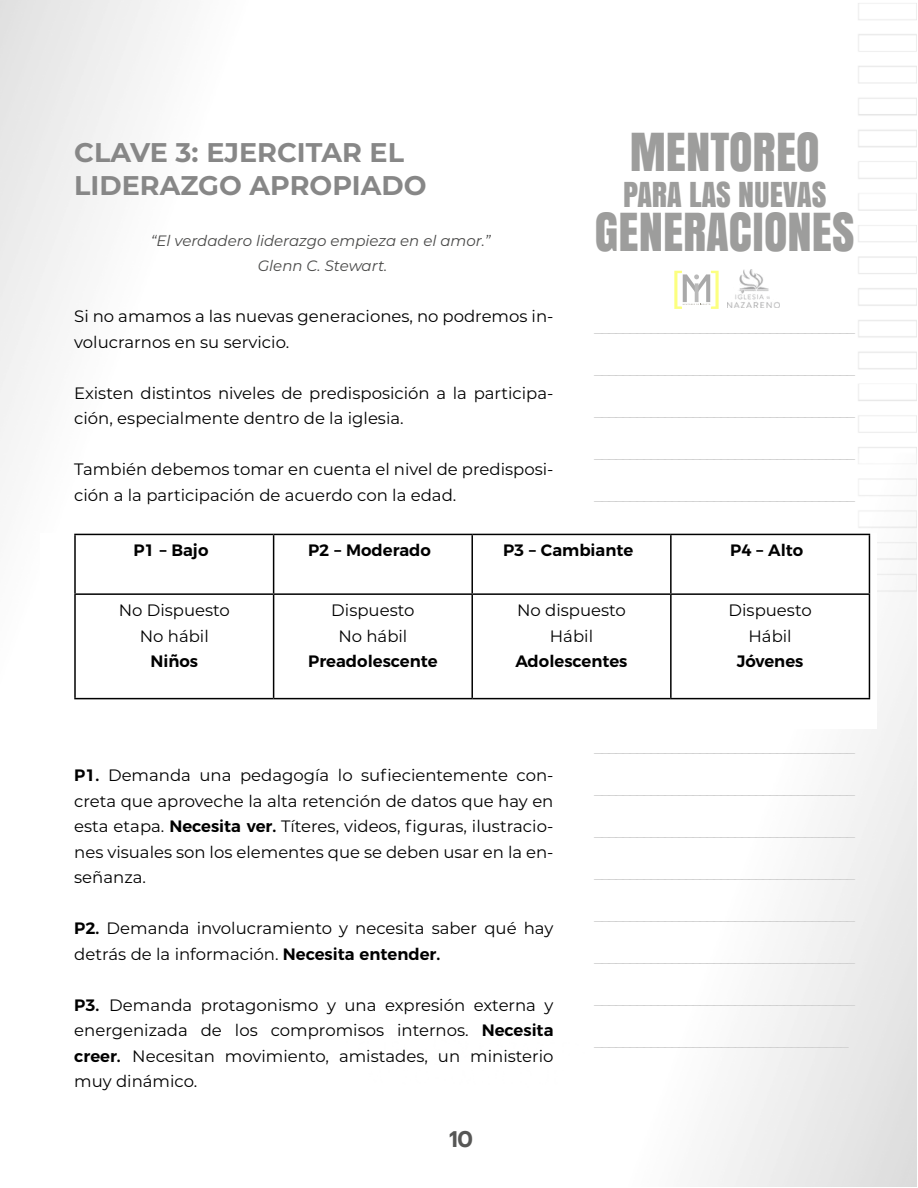
<style>
.page{position:relative;width:918px;height:1188px;background:#fff}
.page>*{position:absolute;margin:0;border:0;box-sizing:border-box;transform-origin:0 0}
.t1{font:48.9px "Anton";color:#9d9d9c}
.t2{font:32.1px "Anton";color:#9d9d9c}
.t3{font:700 27px/32.4px "Montserrat";color:#878787}
.t4{font:600 22.5px "Prompt";color:#575756}
.t5{font:18px "Montserrat";color:#d0d0d0}
.t6{font:16.5px/25.5px "Montserrat";color:#000}
.t7{font:600 16.5px "Montserrat";color:#000}
.t8{font:italic 15px/25.5px "Montserrat";color:#4a4a49;text-align:center}
.s1{font-weight:600}
</style>
<div class="page">
<svg style="left:674px;top:271px;width:45px;height:38px"></svg>
<img style="left:728px;top:270px;width:51px;height:38px">
<hr style="left:273px;top:535px;width:1px;height:58px;background:#000">
<hr style="left:471px;top:535px;width:2px;height:58px;background:#000">
<hr style="left:670px;top:535px;width:2px;height:58px;background:#000">
<hr style="left:74px;top:593px;width:200px;height:2px;background:#000">
<hr style="left:274px;top:593px;width:198px;height:2px;background:#000">
<hr style="left:273px;top:595px;width:1px;height:103px;background:#000">
<hr style="left:472px;top:593px;width:199px;height:2px;background:#000">
<hr style="left:471px;top:595px;width:2px;height:103px;background:#000">
<hr style="left:671px;top:593px;width:199px;height:2px;background:#000">
<hr style="left:670px;top:595px;width:2px;height:103px;background:#000">
<hr style="left:74px;top:534px;width:200px;height:1px;background:#000">
<hr style="left:74px;top:535px;width:2px;height:58px;background:#000">
<hr style="left:274px;top:534px;width:198px;height:1px;background:#000">
<hr style="left:472px;top:534px;width:199px;height:1px;background:#000">
<hr style="left:671px;top:534px;width:199px;height:1px;background:#000">
<hr style="left:869px;top:535px;width:1px;height:58px;background:#000">
<hr style="left:74px;top:595px;width:2px;height:103px;background:#000">
<hr style="left:869px;top:595px;width:1px;height:103px;background:#000">
<hr style="left:74px;top:698px;width:200px;height:1px;background:#000">
<hr style="left:274px;top:698px;width:198px;height:1px;background:#000">
<hr style="left:472px;top:698px;width:199px;height:1px;background:#000">
<hr style="left:671px;top:698px;width:199px;height:1px;background:#000">
<h3 class="t3" style="left:74px;top:135px;width:354px">CLAVE 3: EJERCITAR EL<br>LIDERAZGO APROPIADO</h3>
<p class="t8" style="left:151px;top:227px;width:341px">“El verdadero liderazgo empieza en el amor.”<br>Glenn C. Stewart.</p>
<p class="t6" style="left:74px;top:303px;width:481px">Si no amamos a las nuevas generaciones, no podremos in&shy;volucrarnos en su servicio.</p>
<p class="t6" style="left:74px;top:379px;width:481px">Existen distintos niveles de predisposición a la participa&shy;ción, especialmente dentro de la iglesia.</p>
<p class="t6" style="left:74px;top:456px;width:481px">También debemos tomar en cuenta el nivel de predisposi&shy;ción a la participación de acuerdo con la edad.</p>
<h1 class="t1" style="left:630px;top:114px;width:191px">MENTOREO</h1>
<h2 class="t2" style="left:623px;top:170px;width:205px">PARA LAS NUEVAS</h2>
<h1 class="t1" style="left:595px;top:193px;width:261px">GENERACIONES</h1>
<p class="t5" style="left:594px;top:314px;width:263px">_____________________________________</p>
<p class="t5" style="left:594px;top:356px;width:263px">_____________________________________</p>
<p class="t5" style="left:594px;top:398px;width:263px">_____________________________________</p>
<p class="t5" style="left:594px;top:440px;width:263px">_____________________________________</p>
<p class="t5" style="left:594px;top:482px;width:263px">_____________________________________</p>
<p class="t7" style="left:133px;top:537px;width:77px">P1 – Bajo</p>
<p class="t7" style="left:308px;top:537px;width:124px">P2 – Moderado</p>
<p class="t7" style="left:503px;top:537px;width:132px">P3 – Cambiante</p>
<p class="t7" style="left:730px;top:537px;width:75px">P4 – Alto</p>
<p class="t6" style="left:119px;top:597px;width:113px;text-align:center">No Dispuesto<br>No hábil</p>
<p class="t7" style="left:150px;top:648px;width:49px">Niños</p>
<p class="t6" style="left:331px;top:597px;width:85px;text-align:center">Dispuesto<br>No hábil</p>
<p class="t7" style="left:308px;top:648px;width:131px">Preadolescente</p>
<p class="t6" style="left:517px;top:597px;width:110px;text-align:center">No dispuesto<br>Hábil</p>
<p class="t7" style="left:515px;top:648px;width:114px">Adolescentes</p>
<p class="t6" style="left:729px;top:597px;width:85px;text-align:center">Dispuesto<br>Hábil</p>
<p class="t7" style="left:737px;top:648px;width:68px">Jóvenes</p>
<p class="t5" style="left:594px;top:734px;width:263px">_____________________________________</p>
<p class="t6" style="left:74px;top:762px;width:481px;text-align:justify"><span class="s1">P1.</span> Demanda una pedagogía lo sufiecientemente con&shy;creta que aproveche la alta retención de datos que hay en esta etapa. <span class="s1">Necesita ver.</span> Títeres, videos, figuras, ilustracio&shy;nes visuales son los elementes que se deben usar en la en&shy;señanza.</p>
<p class="t6" style="left:74px;top:915px;width:481px"><span class="s1">P2.</span> Demanda involucramiento y necesita saber qué hay detrás de la información. <span class="s1">Necesita entender.</span></p>
<p class="t6" style="left:74px;top:991px;width:481px;text-align:justify"><span class="s1">P3.</span> Demanda protagonismo y una expresión externa y energenizada de los compromisos internos. <span class="s1">Necesita creer.</span> Necesitan movimiento, amistades, un ministerio muy dinámico.</p>
<h3 class="t4" style="left:449px;top:1123px;width:26px">10</h3>
<p class="t5" style="left:594px;top:776px;width:263px">_____________________________________</p>
<p class="t5" style="left:594px;top:818px;width:263px">_____________________________________</p>
<p class="t5" style="left:594px;top:860px;width:263px">_____________________________________</p>
<p class="t5" style="left:594px;top:902px;width:263px">_____________________________________</p>
<p class="t5" style="left:594px;top:944px;width:263px">_____________________________________</p>
<p class="t5" style="left:594px;top:986px;width:263px">_____________________________________</p>
<p class="t5" style="left:594px;top:1028px;width:256px">____________________________________</p>
</div>
